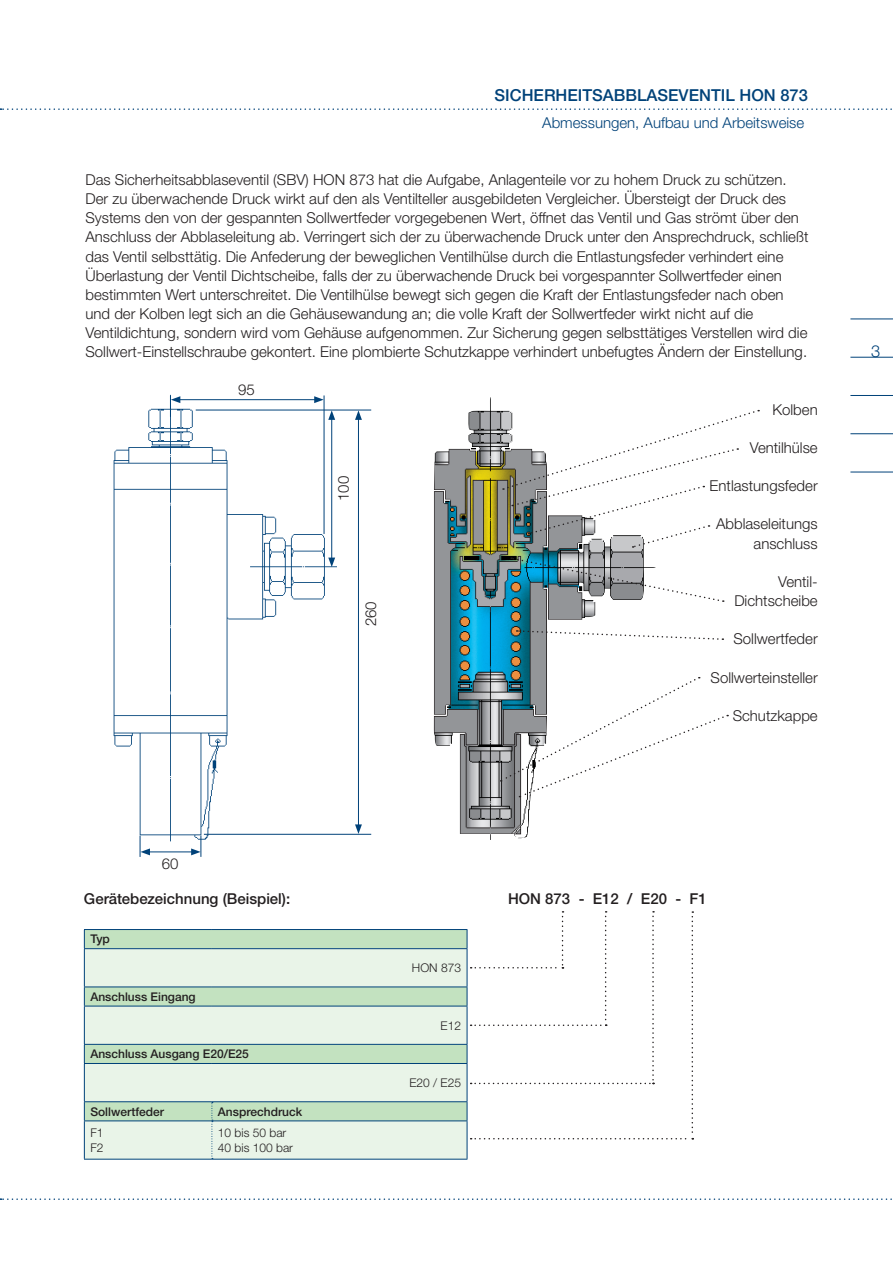
<style>
.page{position:relative;width:893px;height:1263px;background:#fff}
.page>*{position:absolute;margin:0;border:0;box-sizing:border-box;transform-origin:0 0}
.t1{font:500 16.5px "Helvetica Neue LTW1 G";color:#004279}
.t2{font:300 16.5px "Helvetica Neue LTW1 G";color:#004279}
.t3{font:300 15px/19.2px "Helvetica Neue LTW1 G";color:#231f20;text-align:right}
.t4{font:500 15px "Helvetica Neue LTW1 G";color:#231f20}
.t5{font:300 15px "Helvetica Neue LTW1 G";color:#004279}
.t6{font:500 12px "Helvetica Neue LTW1 G";color:#231f20}
.t7{font:300 12px/14.4px "Helvetica Neue LTW1 G";color:#231f20}
</style>
<div class="page">
<hr style="left:850px;top:319px;width:43px;height:1px;background:#004279">
<hr style="left:850px;top:357px;width:43px;height:1px;background:#004279">
<hr style="left:850px;top:395px;width:43px;height:1px;background:#004279">
<hr style="left:850px;top:433px;width:43px;height:1px;background:#004279">
<hr style="left:850px;top:472px;width:43px;height:1px;background:#004279">
<svg style="left:0;top:108px;width:892px;height:2px"></svg>
<svg style="left:0;top:1198px;width:892px;height:2px"></svg>
<img style="left:113px;top:395px;width:223px;height:448px">
<hr style="left:358px;top:417px;width:1px;height:410px;background:#004279">
<svg style="left:355px;top:411px;width:7px;height:9px"></svg>
<svg style="left:355px;top:824px;width:7px;height:10px"></svg>
<hr style="left:196px;top:410px;width:175px;height:1px;background:#004279">
<hr style="left:204px;top:834px;width:167px;height:1px;background:#004279">
<hr style="left:331px;top:417px;width:1px;height:143px;background:#004279">
<svg style="left:328px;top:410px;width:7px;height:10px"></svg>
<svg style="left:328px;top:558px;width:7px;height:9px"></svg>
<hr style="left:324px;top:395px;width:1px;height:139px;background:#004279">
<hr style="left:178px;top:399px;width:139px;height:1px;background:#004279">
<svg style="left:170px;top:396px;width:10px;height:21px"></svg>
<svg style="left:314px;top:396px;width:10px;height:7px"></svg>
<hr style="left:148px;top:851px;width:46px;height:1px;background:#004279">
<svg style="left:140px;top:836px;width:10px;height:21px"></svg>
<svg style="left:191px;top:836px;width:11px;height:21px"></svg>
<img style="left:433px;top:410px;width:211px;height:430px">
<svg style="left:503px;top:410px;width:256px;height:138px"></svg>
<svg style="left:511px;top:557px;width:213px;height:45px"></svg>
<svg style="left:517px;top:629px;width:206px;height:11px"></svg>
<svg style="left:501px;top:677px;width:227px;height:121px"></svg>
<hr style="left:84px;top:1159px;width:128px;height:1px;background:#004279">
<hr style="left:212px;top:1159px;width:255px;height:1px;background:#004279">
<svg style="left:84px;top:911px;width:609px;height:248px"></svg>
<p class="t1" style="left:494px;top:85px;width:315px">sicherheitsabblaseventil HON 873</p>
<p class="t5" style="left:542px;top:113px;width:263px">Abmessungen, Aufbau und Arbeitsweise</p>
<p class="t3" style="left:85px;top:170px;width:724px;text-align:left">Das Sicherheitsabblaseventil (SBV) HON 873 hat die Aufgabe, Anlagenteile vor zu hohem Druck zu schützen.<br>Der zu überwachende Druck wirkt auf den als Ventilteller ausgebildeten Vergleicher. Übersteigt der Druck des Systems den von der gespannten Sollwertfeder vorgegebenen Wert, öffnet das Ventil und Gas strömt über den Anschluss der Abblaseleitung ab. Verringert sich der zu überwachende Druck unter den Ansprechdruck, schließt das Ventil selbsttätig. Die Anfederung der beweglichen Ventilhülse durch die Entlastungsfeder verhindert eine Überlastung der Ventil Dichtscheibe, falls der zu überwachende Druck bei vorgespannter Sollwertfeder einen bestimmten Wert unterschreitet. Die Ventilhülse bewegt sich gegen die Kraft der Entlastungsfeder nach oben und der Kolben legt sich an die Gehäusewandung an; die volle Kraft der Sollwertfeder wirkt nicht auf die Ventildichtung, sondern wird vom Gehäuse aufgenommen. Zur Sicherung gegen selbsttätiges Verstellen wird die Sollwert-Einstellschraube gekontert. Eine plombierte Schutzkappe verhindert unbefugtes Ändern der Einstellung.</p>
<p class="t3" style="left:238px;top:380px;width:18px">95</p>
<p class="t3" style="left:162px;top:854px;width:18px">60</p>
<p class="t3" style="left:334px;top:501px;width:27px;rotate:-90deg">100</p>
<p class="t3" style="left:361px;top:626px;width:27px;rotate:-90deg">260</p>
<p class="t3" style="left:773px;top:400px;width:47px">Kolben</p>
<p class="t3" style="left:750px;top:438px;width:69px">Ventilhülse</p>
<p class="t3" style="left:710px;top:476px;width:110px">Entlastungsfeder</p>
<p class="t3" style="left:716px;top:514px;width:103px">Abblaseleitungs anschluss</p>
<p class="t3" style="left:734px;top:572px;width:85px">Ventil-<br>Dichtscheibe</p>
<p class="t3" style="left:733px;top:629px;width:86px">Sollwertfeder</p>
<p class="t3" style="left:710px;top:667px;width:109px">Sollwerteinsteller</p>
<p class="t3" style="left:733px;top:706px;width:87px">Schutzkappe</p>
<p class="t4" style="left:84px;top:890px;width:218px">Gerätebezeichnung (Beispiel): HON</p>
<p class="t4" style="left:545px;top:890px;width:163px">873 - E12 / E20 - F1</p>
<p class="t6" style="left:90px;top:932px;width:21px">Typ</p>
<p class="t7" style="left:412px;top:960px;width:51px">HON 873</p>
<p class="t6" style="left:90px;top:989px;width:107px">Anschluss Eingang</p>
<p class="t7" style="left:441px;top:1018px;width:22px">E12</p>
<p class="t6" style="left:90px;top:1047px;width:160px">Anschluss Ausgang E20/E25</p>
<p class="t7" style="left:409px;top:1075px;width:53px">E20 / E25</p>
<p class="t6" style="left:90px;top:1104px;width:75px">Sollwertfeder</p>
<p class="t6" style="left:218px;top:1104px;width:86px">Ansprechdruck</p>
<p class="t7" style="left:90px;top:1125px;width:15px">F1<br>F2</p>
<p class="t7" style="left:218px;top:1125px;width:77px">10 bis 50 bar<br>40 bis 100 bar</p>
<p class="t2" style="left:871px;top:341px;width:11px">3</p>
</div>
